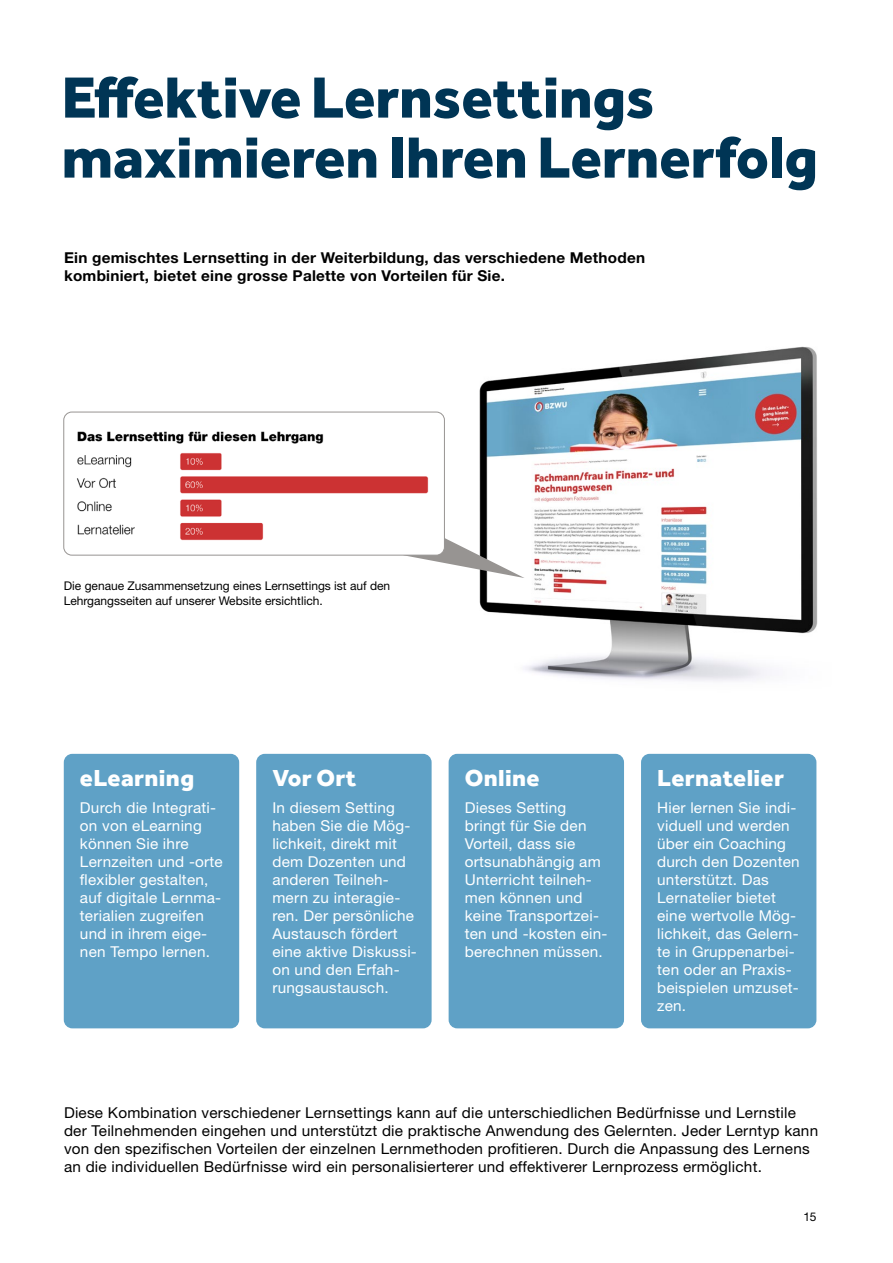
<style>
.page{position:relative;width:893px;height:1263px;background:#fff}
.page>*{position:absolute;margin:0;border:0;box-sizing:border-box;transform-origin:0 0}
.t1{font:800 60px/60px "Effra";color:#003555}
.t2{font:800 24px "Effra";letter-spacing:.015em;color:#fff}
.t3{font:15px/18px "Helvetica Neue LT Std";letter-spacing:.015em;color:#fff}
.t4{font:15px/18px "Helvetica Neue LT Std";letter-spacing:.015em;color:#000}
.t5{font:700 15px/18px "Helvetica Neue LT Std";letter-spacing:.015em;color:#000}
.t6{font:12px/15px "Helvetica Neue LT Std";color:#000}
</style>
<div class="page">
<div style="left:64px;top:754px;width:175px;height:274px;background:#5fa1c6;border-radius:9px"></div>
<div style="left:256px;top:754px;width:176px;height:274px;background:#5fa1c6;border-radius:9px"></div>
<div style="left:449px;top:754px;width:175px;height:274px;background:#5fa1c6;border-radius:9px"></div>
<div style="left:641px;top:754px;width:175px;height:274px;background:#5fa1c6;border-radius:9px"></div>
<img style="left:479px;top:346px;width:339px;height:335px">
<svg style="left:403px;top:538px;width:122px;height:40px"></svg>
<img style="left:65px;top:431px;width:379px;height:124px">
<div style="left:63px;top:412px;width:382px;height:143px;border:1px solid #979492;border-radius:8px"></div>
<h1 class="t1" style="left:62px;top:66px;width:758px">Effektive Lernsettings maximieren Ihren Lernerfolg</h1>
<p class="t5" style="left:64px;top:248px;width:583px">Ein gemischtes Lernsetting in der Weiterbildung, das verschiedene Methoden kombiniert, bietet eine grosse Palette von Vorteilen für Sie.</p>
<p class="t6" style="left:64px;top:578px;width:328px">Die genaue Zusammensetzung eines Lernsettings ist auf den<br>Lehrgangsseiten auf unserer Website ersichtlich.</p>
<h2 class="t2" style="left:80px;top:763px;width:116px">eLearning</h2>
<p class="t3" style="left:80px;top:798px;width:144px">Durch die Integrati&shy;on von eLearning können Sie ihre<br>Lernzeiten und -orte flexibler gestalten, auf digitale Lernma&shy;terialien zugreifen und in ihrem eige&shy;nen Tempo lernen.</p>
<h2 class="t2" style="left:272px;top:763px;width:86px">Vor Ort</h2>
<p class="t3" style="left:272px;top:798px;width:146px">In diesem Setting haben Sie die Mög&shy;lichkeit, direkt mit dem Dozenten und anderen Teilneh&shy;mern zu interagie&shy;ren. Der persönliche<br>Austausch fördert eine aktive Diskussi&shy;on und den Erfah&shy;rungsaustausch.</p>
<h2 class="t2" style="left:465px;top:763px;width:76px">Online</h2>
<p class="t3" style="left:465px;top:798px;width:144px">Dieses Setting bringt für Sie den<br>Vorteil, dass sie ortsunabhängig am<br>Unterricht teilneh&shy;men können und keine Transportzei&shy;ten und -kosten ein&shy;berechnen müssen.</p>
<h2 class="t2" style="left:657px;top:763px;width:128px">Lernatelier</h2>
<p class="t3" style="left:657px;top:798px;width:144px">Hier lernen Sie indi&shy;viduell und werden über ein Coaching durch den Dozenten unterstützt. Das<br>Lernatelier bietet eine wertvolle Mög&shy;lichkeit, das Gelern&shy;te in Gruppenarbei&shy;ten oder an Praxis&shy;beispielen umzuset&shy;zen.</p>
<p class="t4" style="left:64px;top:1103px;width:756px">Diese Kombination verschiedener Lernsettings kann auf die unterschiedlichen Bedürfnisse und Lernstile der Teilnehmenden eingehen und unterstützt die praktische Anwendung des Gelernten. Jeder Lerntyp kann von den spezifischen Vorteilen der einzelnen Lernmethoden profitieren. Durch die Anpassung des Lernens an die individuellen Bedürfnisse wird ein personalisierterer und effektiverer Lernprozess ermöglicht.</p>
<p class="t6" style="left:804px;top:1209px;width:14px">15</p>
</div>
